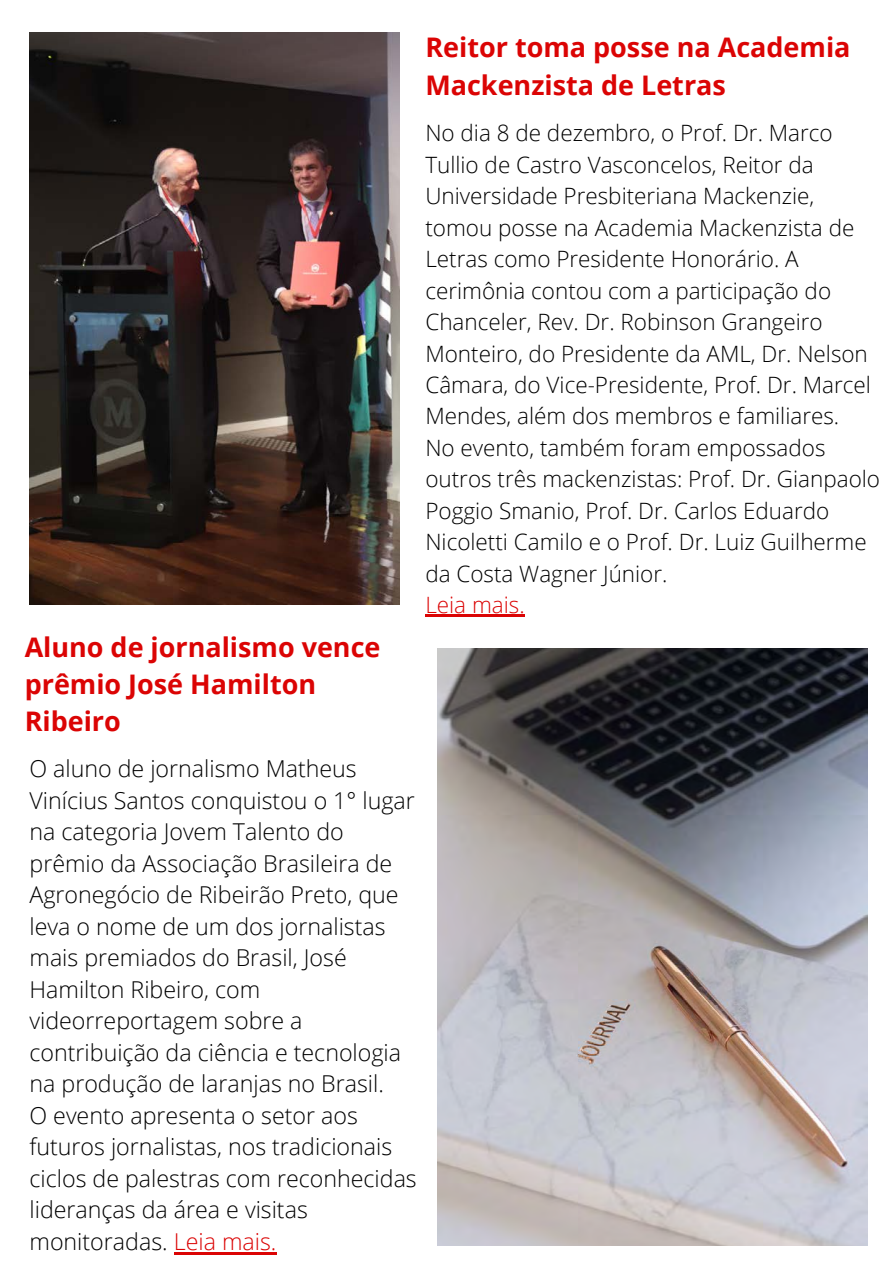
<style>
.page{position:relative;width:893px;height:1264px;background:#fff}
.page>*{position:absolute;margin:0;border:0;box-sizing:border-box;transform-origin:0 0}
.t1{font:700 27px/37px "Open Sans";color:#db0404}
.t2{font:300 23.25px/31.5px "Open Sans";color:#000}
.t3{font:300 22.5px/31.5px "Open Sans";color:#000}
.t4{font:300 22.5px "Open Sans";color:#db0404}
.s1{color:#db0404}
</style>
<div class="page">
<img style="left:29px;top:32px;width:370px;height:572px">
<img style="left:437px;top:648px;width:430px;height:597px">
<hr style="left:425px;top:614px;width:99px;height:2px;background:#db0404">
<hr style="left:174px;top:1251px;width:102px;height:3px;background:#db0404">
<p class="t1" style="left:425px;top:28px;width:426px">Reitor toma posse na Academia<br>Mackenzista de Letras</p>
<p class="t1" style="left:25px;top:627px;width:357px">Aluno de jornalismo vence prêmio José Hamilton<br>Ribeiro</p>
<p class="t2" style="left:29px;top:752px;width:389px">O aluno de jornalismo Matheus<br>Vinícius Santos conquistou o 1° lugar na categoria Jovem Talento do prêmio da Associação Brasileira de<br>Agronegócio de Ribeirão Preto, que leva o nome de um dos jornalistas mais premiados do Brasil, José<br>Hamilton Ribeiro, com videorreportagem sobre a contribuição da ciência e tecnologia na produção de laranjas no Brasil.<br>O evento apresenta o setor aos futuros jornalistas, nos tradicionais ciclos de palestras com reconhecidas lideranças da área e visitas monitoradas. <span class="s1">Leia mais.</span></p>
<p class="t3" style="left:425px;top:117px;width:456px">No dia 8 de dezembro, o Prof. Dr. Marco Tullio de Castro Vasconcelos, Reitor da Universidade Presbiteriana Mackenzie, tomou posse na Academia Mackenzista de Letras como Presidente Honorário. A cerimônia contou com a participação do Chanceler, Rev. Dr. Robinson Grangeiro Monteiro, do Presidente da AML, Dr. Nelson Câmara, do Vice-Presidente, Prof. Dr. Marcel Mendes, além dos membros e familiares.<br>No evento, também foram empossados outros três mackenzistas: Prof. Dr. Gianpaolo Poggio Smanio, Prof. Dr. Carlos Eduardo Nicoletti Camilo e o Prof. Dr. Luiz Guilherme da Costa Wagner Júnior.</p>
<p class="t4" style="left:425px;top:589px;width:101px">Leia mais.</p>
</div>
